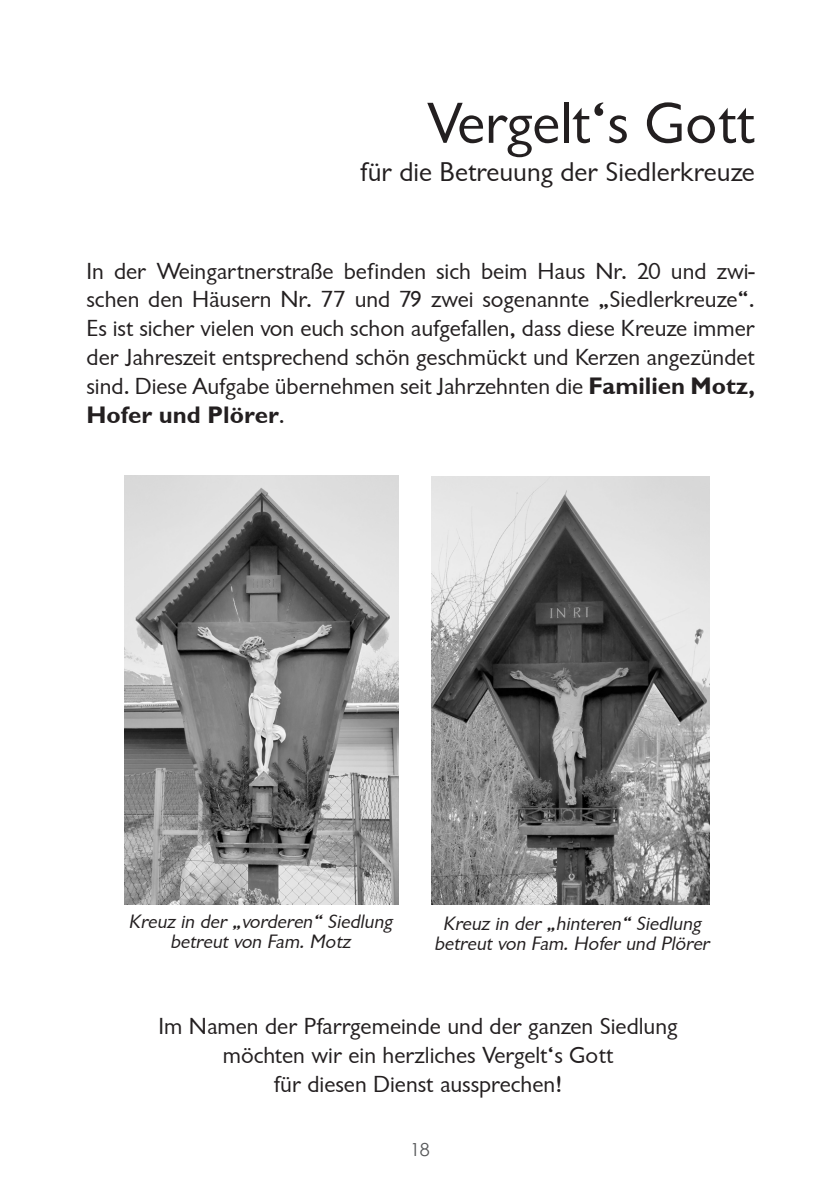
<style>
.page{position:relative;width:840px;height:1191px;background:#fff}
.page>*{position:absolute;margin:0;border:0;box-sizing:border-box;transform-origin:0 0}
.t1{font:60px "Garrison Sans";color:#231f20}
.t2{font:28px "Garrison Sans";color:#231f20}
.t3{font:24px/28.8px "Garrison Sans";color:#231f20;text-align:justify}
.t4{font:italic 20px "Garrison Sans";color:#231f20}
.t5{font:18px "Century Gothic";color:#57585a}
.s1{font-family:"Garrison Sans BOLD"}
</style>
<div class="page">
<img style="left:125px;top:476px;width:273px;height:428px">
<img style="left:431px;top:476px;width:278px;height:428px">
<p class="t1" style="left:426px;top:91px;width:329px">Vergelt‘s Gott</p>
<p class="t2" style="left:360px;top:156px;width:396px">für die Betreuung der Siedlerkreuze</p>
<p class="t3" style="left:86px;top:257px;width:669px">In der Weingartnerstraße befinden sich beim Haus Nr. 20 und zwi&shy;schen den Häusern Nr. 77 und 79 zwei sogenannte „Siedlerkreuze“.<br>Es ist sicher vielen von euch schon aufgefallen, dass diese Kreuze immer der Jahreszeit entsprechend schön geschmückt und Kerzen angezündet sind. Diese Aufgabe übernehmen seit Jahrzehnten die <span class="s1">Familien Motz, Hofer und Plörer</span>.</p>
<p class="t4" style="left:128px;top:910px;width:269px">Kreuz in der „vorderen“ Siedlung</p>
<p class="t4" style="left:170px;top:930px;width:186px">betreut von Fam. Motz</p>
<p class="t4" style="left:442px;top:912px;width:263px">Kreuz in der „hinteren“ Siedlung</p>
<p class="t4" style="left:434px;top:932px;width:280px">betreut von Fam. Hofer und Plörer</p>
<p class="t3" style="left:158px;top:1012px;width:520px">Im Namen der Pfarrgemeinde und der ganzen Siedlung</p>
<p class="t3" style="left:223px;top:1041px;width:392px">möchten wir ein herzliches Vergelt‘s Gott</p>
<p class="t3" style="left:274px;top:1070px;width:290px">für diesen Dienst aussprechen!</p>
<p class="t5" style="left:410px;top:1137px;width:10px">18</p>
</div>
